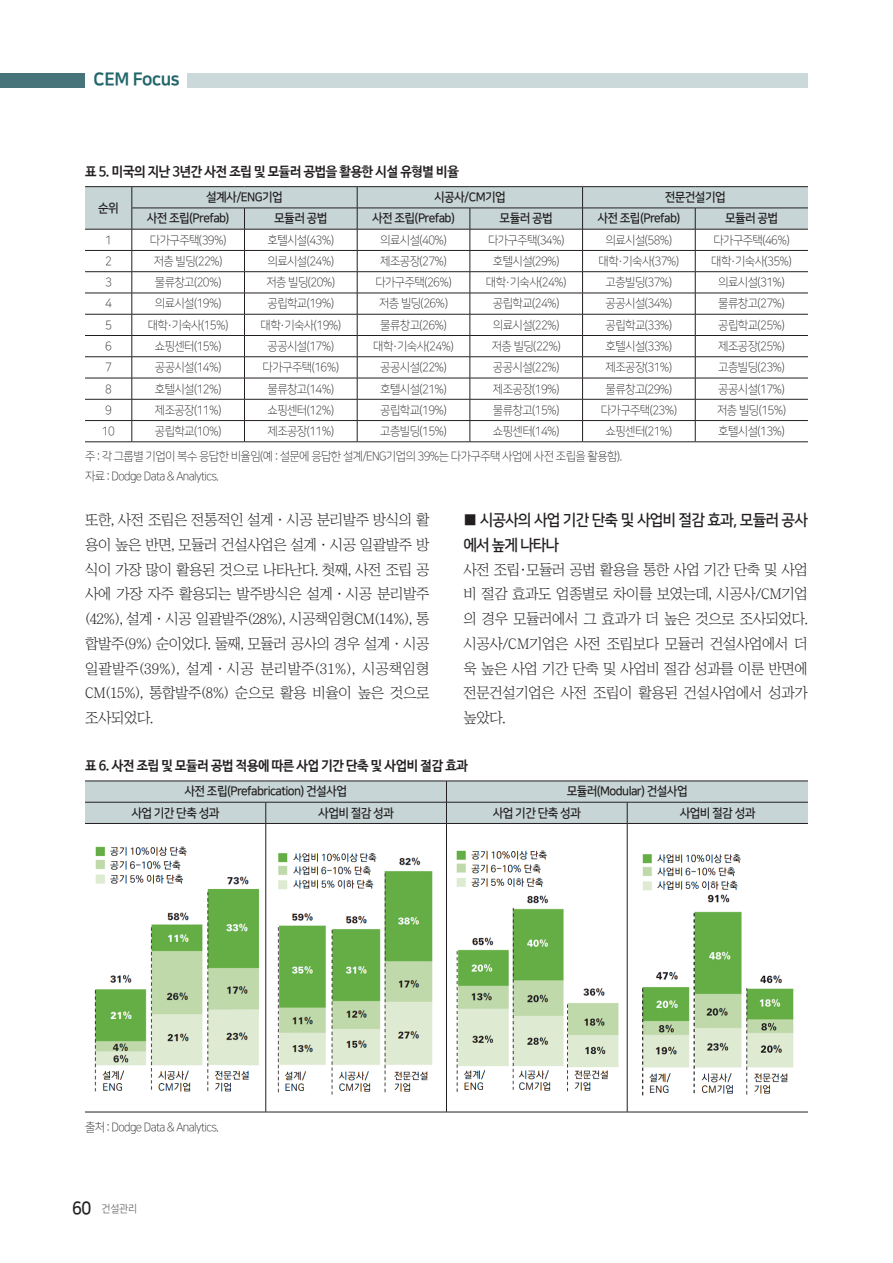
<style>
.page{position:relative;width:893px;height:1263px;background:#fff}
.page>*{position:absolute;margin:0;border:0;box-sizing:border-box;transform-origin:0 0}
.t1{font:18px "Nanum Square EB";letter-spacing:-.025em;color:#22666c;scale:.95 1}
.건설브리핑2-네모_타이틀{font:15.75px/24.8px "Nanum Square B";letter-spacing:-.06em;color:#231f20;scale:.95 1}
.본문-신{font:14.7px/24.8px "Chosunilbo NM";letter-spacing:-.025em;color:#231f20;text-align:justify}
.표제목{font:700 13.5px "Nanum Barun Gothic";letter-spacing:-.025em;color:#231f20;scale:.95 1}
.표본문제목{font:12.3px "Nanum Square B";letter-spacing:-.05em;color:#231f20;scale:.95 1}
.표본문{font:12px "Nanum Square L";letter-spacing:-.05em;color:#231f20;scale:.95 1}
.t2{font:10.5px "Nanum Square R";color:#6c6d70;scale:.95 1}
.s1{font-family:"Nanum Square B";font-size:18px;color:#231f20}
</style>
<div class="page">
<div style="left:187px;top:73px;width:621px;height:15px;background:#cbd9da"></div>
<div style="left:0;top:73px;width:85px;height:15px;background:#47747b"></div>
<hr style="left:85px;top:186px;width:47px;height:1px;background:#231f20">
<hr style="left:132px;top:186px;width:112px;height:1px;background:#231f20">
<hr style="left:244px;top:186px;width:113px;height:1px;background:#231f20">
<hr style="left:357px;top:186px;width:113px;height:1px;background:#231f20">
<hr style="left:470px;top:186px;width:113px;height:1px;background:#231f20">
<hr style="left:583px;top:186px;width:112px;height:1px;background:#231f20">
<hr style="left:695px;top:186px;width:113px;height:1px;background:#231f20">
<svg style="left:85px;top:187px;width:723px;height:255px"></svg>
<hr style="left:85px;top:442px;width:47px;height:1px;background:#231f20">
<hr style="left:132px;top:442px;width:112px;height:1px;background:#231f20">
<hr style="left:244px;top:442px;width:113px;height:1px;background:#231f20">
<hr style="left:357px;top:442px;width:113px;height:1px;background:#231f20">
<hr style="left:470px;top:442px;width:113px;height:1px;background:#231f20">
<hr style="left:583px;top:442px;width:112px;height:1px;background:#231f20">
<hr style="left:695px;top:442px;width:113px;height:1px;background:#231f20">
<svg style="left:85px;top:781px;width:723px;height:42px;background:#c0cdce"></svg>
<hr style="left:85px;top:823px;width:181px;height:1px;background:#231f20">
<hr style="left:266px;top:823px;width:180px;height:1px;background:#231f20">
<hr style="left:265px;top:824px;width:1px;height:288px;background:#231f20">
<hr style="left:446px;top:823px;width:181px;height:1px;background:#231f20">
<hr style="left:446px;top:824px;width:1px;height:288px;background:#231f20">
<hr style="left:627px;top:823px;width:181px;height:1px;background:#231f20">
<hr style="left:627px;top:824px;width:1px;height:288px;background:#231f20">
<hr style="left:85px;top:1112px;width:181px;height:1px;background:#231f20">
<hr style="left:266px;top:1112px;width:180px;height:1px;background:#231f20">
<hr style="left:446px;top:1112px;width:181px;height:1px;background:#231f20">
<hr style="left:627px;top:1112px;width:181px;height:1px;background:#231f20">
<img style="left:94px;top:846px;width:166px;height:246px">
<img style="left:277px;top:853px;width:156px;height:242px">
<img style="left:456px;top:850px;width:163px;height:242px">
<img style="left:642px;top:854px;width:152px;height:242px">
<h1 class="t1" style="left:94px;top:69px;width:92px">CEM Focus</h1>
<p class="표제목" style="left:85px;top:164px;width:395px">표 5. 미국의 지난 3년간 사전 조립 및 모듈러 공법을 활용한 시설 유형별 비율</p>
<p class="표본문제목" style="left:98px;top:201px;width:23px">순위</p>
<p class="표본문제목" style="left:206px;top:191px;width:82px">설계사/ENG기업</p>
<p class="표본문제목" style="left:434px;top:191px;width:77px">시공사/CM기업</p>
<p class="표본문제목" style="left:665px;top:191px;width:66px">전문건설기업</p>
<p class="표본문제목" style="left:147px;top:212px;width:89px">사전 조립(Prefab)</p>
<p class="표본문제목" style="left:274px;top:212px;width:57px">모듈러 공법</p>
<p class="표본문제목" style="left:372px;top:212px;width:89px">사전 조립(Prefab)</p>
<p class="표본문제목" style="left:500px;top:212px;width:57px">모듈러 공법</p>
<p class="표본문제목" style="left:597px;top:212px;width:89px">사전 조립(Prefab)</p>
<p class="표본문제목" style="left:725px;top:212px;width:57px">모듈러 공법</p>
<p class="표본문" style="left:105px;top:234px;width:9px">1</p>
<p class="표본문" style="left:150px;top:234px;width:82px">다가구주택(39%)</p>
<p class="표본문" style="left:268px;top:234px;width:72px">호텔시설(43%)</p>
<p class="표본문" style="left:380px;top:234px;width:72px">의료시설(40%)</p>
<p class="표본문" style="left:488px;top:234px;width:82px">다가구주택(34%)</p>
<p class="표본문" style="left:606px;top:234px;width:72px">의료시설(58%)</p>
<p class="표본문" style="left:713px;top:234px;width:82px">다가구주택(46%)</p>
<p class="표본문" style="left:105px;top:255px;width:9px">2</p>
<p class="표본문" style="left:154px;top:255px;width:74px">저층 빌딩(22%)</p>
<p class="표본문" style="left:268px;top:255px;width:72px">의료시설(24%)</p>
<p class="표본문" style="left:380px;top:255px;width:72px">제조공장(27%)</p>
<p class="표본문" style="left:493px;top:255px;width:72px">호텔시설(29%)</p>
<p class="표본문" style="left:599px;top:255px;width:86px">대학·기숙사(37%)</p>
<p class="표본문" style="left:711px;top:255px;width:86px">대학·기숙사(35%)</p>
<p class="표본문" style="left:105px;top:276px;width:9px">3</p>
<p class="표본문" style="left:155px;top:276px;width:72px">물류창고(20%)</p>
<p class="표본문" style="left:266px;top:276px;width:74px">저층 빌딩(20%)</p>
<p class="표본문" style="left:375px;top:276px;width:82px">다가구주택(26%)</p>
<p class="표본문" style="left:486px;top:276px;width:86px">대학·기숙사(24%)</p>
<p class="표본문" style="left:606px;top:276px;width:72px">고층빌딩(37%)</p>
<p class="표본문" style="left:718px;top:276px;width:72px">의료시설(31%)</p>
<p class="표본문" style="left:105px;top:297px;width:9px">4</p>
<p class="표본문" style="left:155px;top:297px;width:72px">의료시설(19%)</p>
<p class="표본문" style="left:268px;top:297px;width:72px">공립학교(19%)</p>
<p class="표본문" style="left:379px;top:297px;width:74px">저층 빌딩(26%)</p>
<p class="표본문" style="left:493px;top:297px;width:72px">공립학교(24%)</p>
<p class="표본문" style="left:606px;top:297px;width:72px">공공시설(34%)</p>
<p class="표본문" style="left:718px;top:297px;width:72px">물류창고(27%)</p>
<p class="표본문" style="left:105px;top:319px;width:9px">5</p>
<p class="표본문" style="left:148px;top:319px;width:86px">대학·기숙사(15%)</p>
<p class="표본문" style="left:261px;top:319px;width:86px">대학·기숙사(19%)</p>
<p class="표본문" style="left:380px;top:319px;width:72px">물류창고(26%)</p>
<p class="표본문" style="left:493px;top:319px;width:72px">의료시설(22%)</p>
<p class="표본문" style="left:606px;top:319px;width:72px">공립학교(33%)</p>
<p class="표본문" style="left:718px;top:319px;width:72px">공립학교(25%)</p>
<p class="표본문" style="left:105px;top:340px;width:9px">6</p>
<p class="표본문" style="left:155px;top:340px;width:72px">쇼핑센터(15%)</p>
<p class="표본문" style="left:268px;top:340px;width:72px">공공시설(17%)</p>
<p class="표본문" style="left:373px;top:340px;width:86px">대학·기숙사(24%)</p>
<p class="표본문" style="left:492px;top:340px;width:74px">저층 빌딩(22%)</p>
<p class="표본문" style="left:606px;top:340px;width:72px">호텔시설(33%)</p>
<p class="표본문" style="left:718px;top:340px;width:72px">제조공장(25%)</p>
<p class="표본문" style="left:105px;top:361px;width:9px">7</p>
<p class="표본문" style="left:155px;top:361px;width:72px">공공시설(14%)</p>
<p class="표본문" style="left:263px;top:361px;width:82px">다가구주택(16%)</p>
<p class="표본문" style="left:380px;top:361px;width:72px">공공시설(22%)</p>
<p class="표본문" style="left:493px;top:361px;width:72px">공공시설(22%)</p>
<p class="표본문" style="left:606px;top:361px;width:72px">제조공장(31%)</p>
<p class="표본문" style="left:718px;top:361px;width:72px">고층빌딩(23%)</p>
<p class="표본문" style="left:105px;top:382px;width:9px">8</p>
<p class="표본문" style="left:155px;top:382px;width:72px">호텔시설(12%)</p>
<p class="표본문" style="left:268px;top:382px;width:72px">물류창고(14%)</p>
<p class="표본문" style="left:380px;top:382px;width:72px">호텔시설(21%)</p>
<p class="표본문" style="left:493px;top:382px;width:72px">제조공장(19%)</p>
<p class="표본문" style="left:606px;top:382px;width:72px">물류창고(29%)</p>
<p class="표본문" style="left:718px;top:382px;width:72px">공공시설(17%)</p>
<p class="표본문" style="left:105px;top:404px;width:9px">9</p>
<p class="표본문" style="left:155px;top:404px;width:72px">제조공장(11%)</p>
<p class="표본문" style="left:268px;top:404px;width:72px">쇼핑센터(12%)</p>
<p class="표본문" style="left:380px;top:404px;width:72px">공립학교(19%)</p>
<p class="표본문" style="left:493px;top:404px;width:72px">물류창고(15%)</p>
<p class="표본문" style="left:601px;top:404px;width:82px">다가구주택(23%)</p>
<p class="표본문" style="left:717px;top:404px;width:74px">저층 빌딩(15%)</p>
<p class="표본문" style="left:102px;top:425px;width:15px">10</p>
<p class="표본문" style="left:155px;top:425px;width:72px">공립학교(10%)</p>
<p class="표본문" style="left:268px;top:425px;width:72px">제조공장(11%)</p>
<p class="표본문" style="left:380px;top:425px;width:72px">고층빌딩(15%)</p>
<p class="표본문" style="left:493px;top:425px;width:72px">쇼핑센터(14%)</p>
<p class="표본문" style="left:606px;top:425px;width:72px">쇼핑센터(21%)</p>
<p class="표본문" style="left:718px;top:425px;width:72px">호텔시설(13%)</p>
<p class="표본문" style="left:85px;top:450px;width:567px">주 : 각 그룹별 기업이 복수 응답한 비율임(예 : 설문에 응답한 설계/ENG기업의 39%는 다가구주택 사업에 사전 조립을 활용함).</p>
<p class="표본문" style="left:85px;top:469px;width:142px">자료 : Dodge Data &amp; Analytics.</p>
<p class="본문-신" style="left:85px;top:507px;width:346px">또한, 사전 조립은 전통적인 설계ㆍ시공 분리발주 방식의 활 용이 높은 반면, 모듈러 건설사업은 설계ㆍ시공 일괄발주 방 식이 가장 많이 활용된 것으로 나타난다. 첫째, 사전 조립 공 사에 가장 자주 활용되는 발주방식은 설계ㆍ시공 분리발주 (42%), 설계ㆍ시공 일괄발주(28%), 시공책임형CM(14%), 통 합발주(9%) 순이었다. 둘째, 모듈러 공사의 경우 설계ㆍ시공 일괄발주(39%), 설계ㆍ시공 분리발주(31%), 시공책임형 CM(15%), 통합발주(8%) 순으로 활용 비율이 높은 것으로 조사되었다.</p>
<p class="건설브리핑2-네모_타이틀" style="left:463px;top:508px;width:364px">■ 시공사의 사업 기간 단축 및 사업비 절감 효과, 모듈러 공사 에서 높게 나타나</p>
<p class="본문-신" style="left:463px;top:557px;width:346px">사전 조립·모듈러 공법 활용을 통한 사업 기간 단축 및 사업 비 절감 효과도 업종별로 차이를 보였는데, 시공사/CM기업 의 경우 모듈러에서 그 효과가 더 높은 것으로 조사되었다. 시공사/CM기업은 사전 조립보다 모듈러 건설사업에서 더 욱 높은 사업 기간 단축 및 사업비 절감 성과를 이룬 반면에 전문건설기업은 사전 조립이 활용된 건설사업에서 성과가 높았다.</p>
<p class="표제목" style="left:85px;top:759px;width:404px">표 6. 사전 조립 및 모듈러 공법 적용에 따른 사업 기간 단축 및 사업비 절감 효과</p>
<p class="표본문제목" style="left:185px;top:785px;width:173px">사전 조립(Prefabrication) 건설사업</p>
<p class="표본문제목" style="left:567px;top:785px;width:129px">모듈러(Modular) 건설사업</p>
<p class="표본문제목" style="left:131px;top:806px;width:94px">사업 기간 단축 성과</p>
<p class="표본문제목" style="left:318px;top:806px;width:81px">사업비 절감 성과</p>
<p class="표본문제목" style="left:493px;top:806px;width:94px">사업 기간 단축 성과</p>
<p class="표본문제목" style="left:680px;top:806px;width:81px">사업비 절감 성과</p>
<p class="표본문" style="left:85px;top:1120px;width:142px">출처 : Dodge Data &amp; Analytics.</p>
<p class="t2" style="left:72px;top:1204px;width:70px"><span class="s1">60</span> 건설관리</p>
</div>
